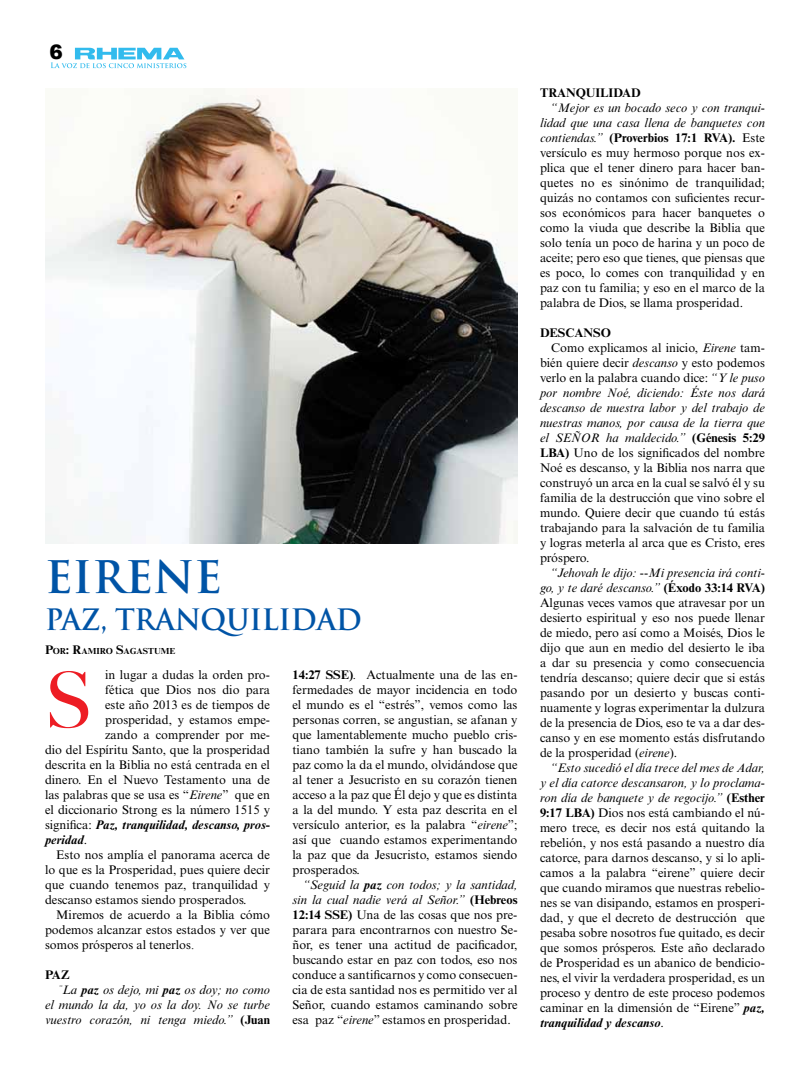
<style>
.page{position:relative;width:810px;height:1080px;background:#fff}
.page>*{position:absolute;margin:0;border:0;box-sizing:border-box;transform-origin:0 0}
.t1{font:500 77.5px "Big Caslon";color:#ed1d24}
.t2{font:700 43.75px "Trajan Pro";color:#0054a6}
.t3{font:700 28.75px "Trajan Pro";color:#0054a6}
.t4{font:900 20px "Arial";color:#000}
.t5{font:12.5px/15px "Times New Roman MT Std";color:#000;text-align:justify}
.t6{font:italic 12.5px "Times New Roman MT Std";color:#000}
.t7{font:italic 700 12.5px "Times New Roman MT Std";color:#000}
.t8{font:700 12.5px "Times New Roman MT Std";color:#000}
.t9{font:700 8.75px "Times New Roman MT Std";color:#000}
.s1{font-size:12.5px}
.s2{font-style:italic}
.s3{font-weight:400;font-style:normal}
.s4{font-family:"Times New Roman"}
.s5{font-weight:700}
.s6{font-weight:700;font-style:normal}
.s7{font-weight:700;font-style:italic}
</style>
<div class="page">
<svg style="left:51px;top:48px;width:135px;height:20px"></svg>
<img style="left:45px;top:88px;width:472px;height:455px">
<h3 class="t4" style="left:50px;top:38px;width:15px">6</h3>
<h2 class="t2" style="left:45px;top:550px;width:54px">EIRE</h2>
<h2 class="t2" style="left:153px;top:550px;width:65px">NE</h2>
<h3 class="t3" style="left:45px;top:601px;width:224px">PAZ, TRANQUILIDAD</h3>
<p class="t9" style="left:45px;top:646px;width:132px"><span class="s1">P</span>OR<span class="s1">: R</span>AMIRO <span class="s1">S</span>AGASTUME</p>
<p class="t5" style="left:105px;top:667px;width:166px">in lugar a dudas la orden pro-</p>
<p class="t5" style="left:105px;top:682px;width:166px">fética que Dios nos dio para</p>
<p class="t5" style="left:105px;top:697px;width:166px">este año 2013 es de tiempos de</p>
<p class="t5" style="left:105px;top:712px;width:166px">prosperidad, y estamos empe-</p>
<p class="t5" style="left:105px;top:727px;width:166px">zando a comprender por me-</p>
<p class="t5" style="left:45px;top:742px;width:226px">dio del Espíritu Santo, que la prosperidad</p>
<p class="t5" style="left:45px;top:757px;width:227px">descrita en la Biblia no está centrada en el</p>
<p class="t5" style="left:45px;top:772px;width:227px">dinero. En el Nuevo Testamento una de</p>
<p class="t5" style="left:45px;top:787px;width:226px">las palabras que se usa es “<span class="s2">Eirene</span>” que en</p>
<p class="t5" style="left:45px;top:802px;width:227px">el diccionario Strong es la número 1515 y</p>
<p class="t7" style="left:45px;top:817px;width:226px"><span class="s3">significa:</span> Paz, tranquilidad, descanso, pros-</p>
<p class="t7" style="left:45px;top:832px;width:44px">peridad<span class="s3">.</span></p>
<p class="t5" style="left:56px;top:847px;width:215px">Esto nos amplía el panorama acerca de</p>
<p class="t5" style="left:45px;top:862px;width:227px">lo que es la Prosperidad, pues quiere decir</p>
<p class="t5" style="left:45px;top:877px;width:226px">que cuando tenemos paz, tranquilidad y</p>
<p class="t5" style="left:45px;top:892px;width:203px">descanso estamos siendo prosperados.</p>
<p class="t5" style="left:56px;top:907px;width:215px">Miremos de acuerdo a la Biblia cómo</p>
<p class="t5" style="left:45px;top:922px;width:227px">podemos alcanzar estos estados y ver que</p>
<p class="t5" style="left:45px;top:937px;width:151px">somos prósperos al tenerlos<span class="s4">.</span></p>
<p class="t8" style="left:45px;top:967px;width:26px">Pa z</p>
<p class="t6" style="left:59px;top:983px;width:213px"><sup>“</sup>La <span class="s5">paz</span> os dejo, mi <span class="s5">paz</span> os doy; no como</p>
<p class="t6" style="left:45px;top:998px;width:227px">el mundo la da, yo os la doy. No se turbe</p>
<p class="t6" style="left:45px;top:1013px;width:227px">vuestro corazón, ni tenga miedo.” <span class="s6">(Juan</span></p>
<h1 class="t1" style="left:45px;top:655px;width:48px">S</h1>
<p class="t5" style="left:293px;top:668px;width:227px"><span class="s5">14:27 SSE)</span><span class="s2">.</span> Actualmente una de las en&shy;fermedades de mayor incidencia en todo el mundo es el “estrés”, vemos como las personas corren, se angustian, se afanan y que lamentablemente mucho pueblo cris&shy;tiano también la sufre y han buscado la paz como la da el mundo, olvidándose que al tener a Jesucristo en su corazón tienen acceso a la paz que Él dejo y que es distinta a la del mundo. Y esta paz descrita en el versículo anterior, es la palabra “<span class="s2">eirene</span>”; así que cuando estamos experimentando la paz que da Jesucristo, estamos siendo prosperados.</p>
<p class="t5" style="left:293px;top:878px;width:227px;text-indent:11px"><span class="s2">“Seguid la</span> <span class="s7">paz</span> <span class="s2">con todos; y la santidad, sin la cual nadie verá al Señor.”</span> <span class="s5">(Hebreos 12:14 SSE)</span> Una de las cosas que nos pre&shy;parara para encontrarnos con nuestro Se&shy;ñor, es tener una actitud de pacificador, buscando estar en paz con todos, eso nos conduce a santificarnos y como consecuen&shy;cia de esta santidad nos es permitido ver al Señor, cuando estamos caminando sobre esa paz “<span class="s2">eirene</span>” estamos en prosperidad.</p>
<p class="t8" style="left:540px;top:85px;width:55px">Tranquilidad</p>
<p class="t5" style="left:540px;top:101px;width:227px;text-indent:11px"><span class="s2">“Mejor es un bocado seco y con tranqui&shy;lidad que una casa llena de banquetes con contiendas.”</span> <span class="s5">(Proverbios 17:1 RVA).</span> Este versículo es muy hermoso porque nos ex&shy;plica que el tener dinero para hacer ban&shy;quetes no es sinónimo de tranquilidad; quizás no contamos con suficientes recur&shy;sos económicos para hacer banquetes o como la viuda que describe la Biblia que solo tenía un poco de harina y un poco de aceite; pero eso que tienes, que piensas que es poco, lo comes con tranquilidad y en paz con tu familia; y eso en el marco de la palabra de Dios, se llama prosperidad.</p>
<p class="t8" style="left:540px;top:325px;width:19px">Desca</p>
<p class="t8" style="left:584px;top:325px;width:20px">nso</p>
<p class="t5" style="left:551px;top:341px;width:215px">Como explicamos al inicio, <span class="s2">Eirene</span> tam-</p>
<p class="t5" style="left:540px;top:356px;width:226px">bién quiere decir <span class="s2">descanso</span> y esto podemos</p>
<p class="t5" style="left:540px;top:371px;width:226px">verlo en la palabra cuando dice: <span class="s2">“Y le puso</span></p>
<p class="t6" style="left:540px;top:386px;width:226px">por nombre Noé, diciendo: Éste nos dará</p>
<p class="t6" style="left:540px;top:401px;width:226px">descanso de nuestra labor y del trabajo de</p>
<p class="t6" style="left:540px;top:416px;width:227px">nuestras manos, por causa de la tierra que</p>
<p class="t6" style="left:540px;top:431px;width:226px">el SEÑOR ha maldecido.” <span class="s6">(Génesis 5:29</span></p>
<p class="t5" style="left:540px;top:446px;width:226px"><span class="s5">LBA)</span> Uno de los significados del nombre</p>
<p class="t5" style="left:540px;top:461px;width:227px">Noé es descanso, y la Biblia nos narra que</p>
<p class="t5" style="left:540px;top:476px;width:226px">construyó un arca en la cual se salvó él y su</p>
<p class="t5" style="left:540px;top:491px;width:226px">familia de la destrucción que vino sobre el</p>
<p class="t5" style="left:540px;top:506px;width:226px">mundo. Quiere decir que cuando tú estás</p>
<p class="t5" style="left:540px;top:521px;width:227px">trabajando para la salvación de tu familia</p>
<p class="t5" style="left:540px;top:536px;width:227px">y logras meterla al arca que es Cristo, eres</p>
<p class="t5" style="left:540px;top:551px;width:51px">próspero.</p>
<p class="t5" style="left:540px;top:566px;width:227px;text-indent:11px"><span class="s2">“Jehovah le dijo: --Mi presencia irá conti&shy;go, y te daré descanso.”</span> <span class="s5">(Éxodo 33:14 RVA)<br></span>Algunas veces vamos que atravesar por un desierto espiritual y eso nos puede llenar de miedo, pero así como a Moisés, Dios le dijo que aun en medio del desierto le iba a dar su presencia y como consecuencia tendría descanso; quiere decir que si estás pasando por un desierto y buscas conti&shy;nuamente y logras experimentar la dulzura de la presencia de Dios, eso te va a dar des&shy;canso y en ese momento estás disfrutando de la prosperidad (<span class="s2">eirene</span>).</p>
<p class="t5" style="left:540px;top:761px;width:227px;text-indent:11px"><span class="s2">“Esto sucedió el día trece del mes de Adar, y el día catorce descansaron, y lo proclama&shy;ron día de banquete y de regocijo.”</span> <span class="s5">(Esther 9:17 LBA)</span> Dios nos está cambiando el nú&shy;mero trece, es decir nos está quitando la rebelión, y nos está pasando a nuestro día catorce, para darnos descanso, y si lo apli&shy;camos a la palabra “eirene” quiere decir que cuando miramos que nuestras rebelio&shy;nes se van disipando, estamos en prosperi&shy;dad, y que el decreto de destrucción que pesaba sobre nosotros fue quitado, es decir que somos prósperos. Este año declarado de Prosperidad es un abanico de bendicio&shy;nes, el vivir la verdadera prosperidad, es un proceso y dentro de este proceso podemos caminar en la dimensión de “Eirene” <span class="s7">paz, tranquilidad y descanso</span>.</p>
</div>
